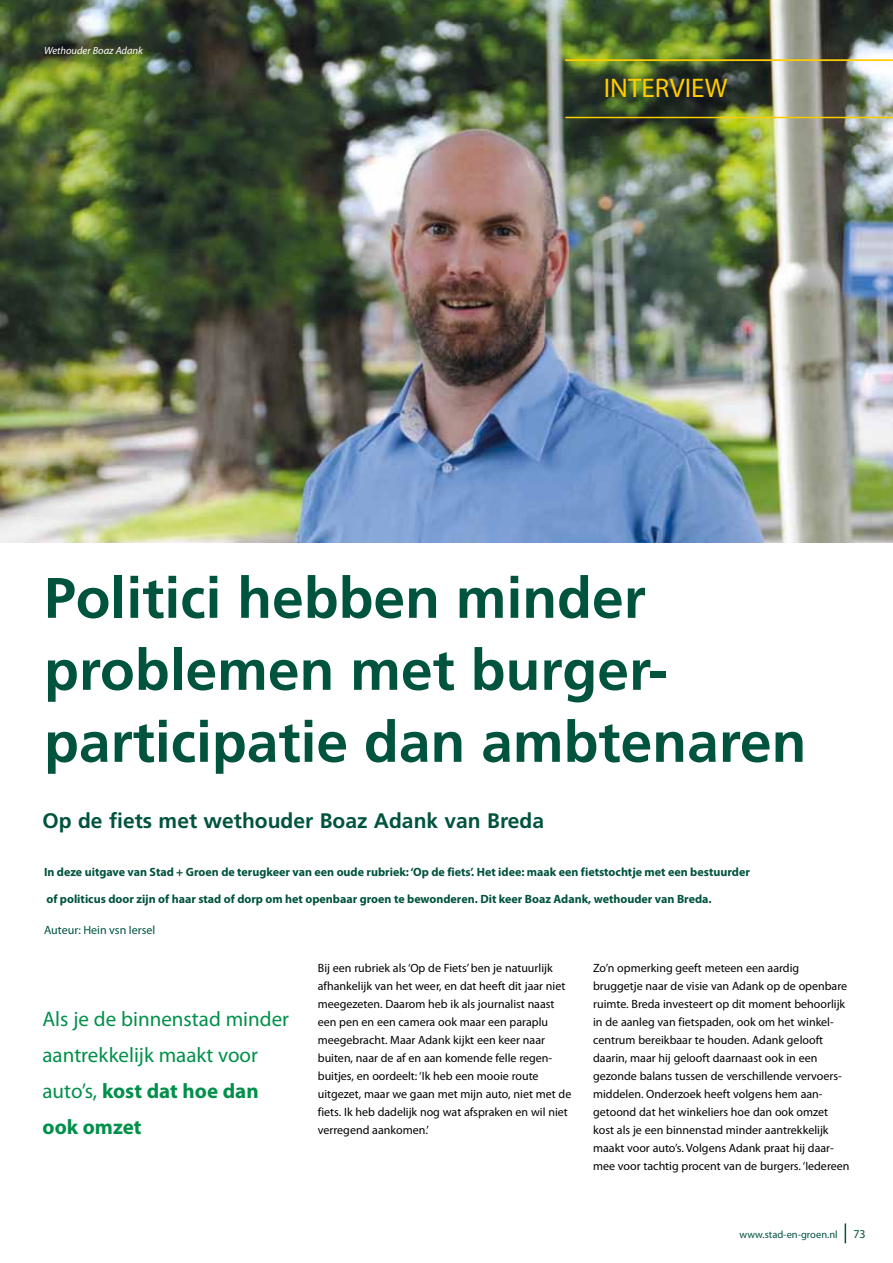
<style>
.page{position:relative;width:893px;height:1263px;background:#fff}
.page>*{position:absolute;margin:0;border:0;box-sizing:border-box;transform-origin:0 0}
.t1{font:700 57px/72px "Frutiger";color:#00533d}
.t2{font:27px "Myriad Pro";color:#fc0}
.t3{font:21px/36px "Myriad Pro";color:#00904a}
.t4{font:700 21px "Frutiger";color:#00533d}
.t5{font:12px/18px "Myriad Pro";color:#000}
.t6{font:700 12px "Myriad Pro";color:#00533d}
.t7{font:12px "Myriad Pro";color:#00533d}
.t8{font:10.5px "Myriad Pro";color:#00533d}
.t9{font:italic 10.5px "Myriad Pro";color:#fff}
.s1{font-weight:700}
</style>
<div class="page">
<svg style="left:845px;top:1223px;width:1px;height:20px"></svg>
<img style="left:0;top:0;width:893px;height:542px">
<hr style="left:565px;top:117px;width:328px;height:1px;background:#fc0">
<hr style="left:565px;top:60px;width:328px;height:1px;background:#fc0">
<p class="t9" style="left:44px;top:44px;width:100px">Wethouder Boaz Adank</p>
<h2 class="t2" style="left:604px;top:71px;width:125px">INTERVIEW</h2>
<h1 class="t1" style="left:44px;top:561px;width:764px">Politici hebben minder problemen met burger&shy;participatie dan ambtenaren</h1>
<h3 class="t4" style="left:43px;top:808px;width:503px">Op de fiets met wethouder Boaz Adank van Breda</h3>
<p class="t6" style="left:44px;top:864px;width:707px">In deze uitgave van Stad + Groen de terugkeer van een oude rubriek: ‘Op de fiets’. Het idee: maak een fietstochtje met een bestuurder</p>
<p class="t6" style="left:46px;top:891px;width:667px">of politicus door zijn of haar stad of dorp om het openbaar groen te bewonderen. Dit keer Boaz Adank, wethouder van Breda.</p>
<p class="t7" style="left:44px;top:923px;width:113px">Auteur: Hein vsn Iersel</p>
<h3 class="t3" style="left:43px;top:1001px;width:248px">Als je de binnenstad minder aantrekkelijk maakt voor auto’s, <span class="s1">kost dat hoe dan ook omzet</span></h3>
<p class="t5" style="left:318px;top:959px;width:255px">Bij een rubriek als ‘Op de Fiets’ ben je natuurlijk afhankelijk van het weer, en dat heeft dit jaar niet meegezeten. Daarom heb ik als journalist naast een pen en een camera ook maar een paraplu meegebracht. Maar Adank kijkt een keer naar buiten, naar de af en aan komende felle regen&shy;buitjes, en oordeelt: ‘Ik heb een mooie route uitgezet, maar we gaan met mijn auto, niet met de fiets. Ik heb dadelijk nog wat afspraken en wil niet verregend aankomen.’</p>
<p class="t5" style="left:593px;top:959px;width:258px">Zo’n opmerking geeft meteen een aardig bruggetje naar de visie van Adank op de openbare ruimte. Breda investeert op dit moment behoorlijk in de aanleg van fietspaden, ook om het winkel&shy;centrum bereikbaar te houden. Adank gelooft daarin, maar hij gelooft daarnaast ook in een gezonde balans tussen de verschillende vervoers&shy;middelen. Onderzoek heeft volgens hem aan&shy;getoond dat het winkeliers hoe dan ook omzet kost als je een binnenstad minder aantrekkelijk maakt voor auto’s. Volgens Adank praat hij daar&shy;mee voor tachtig procent van de burgers. ‘Iedereen</p>
<p class="t8" style="left:739px;top:1228px;width:100px">www.stad-en-groen.nl</p>
<p class="t7" style="left:853px;top:1226px;width:14px">73</p>
</div>
